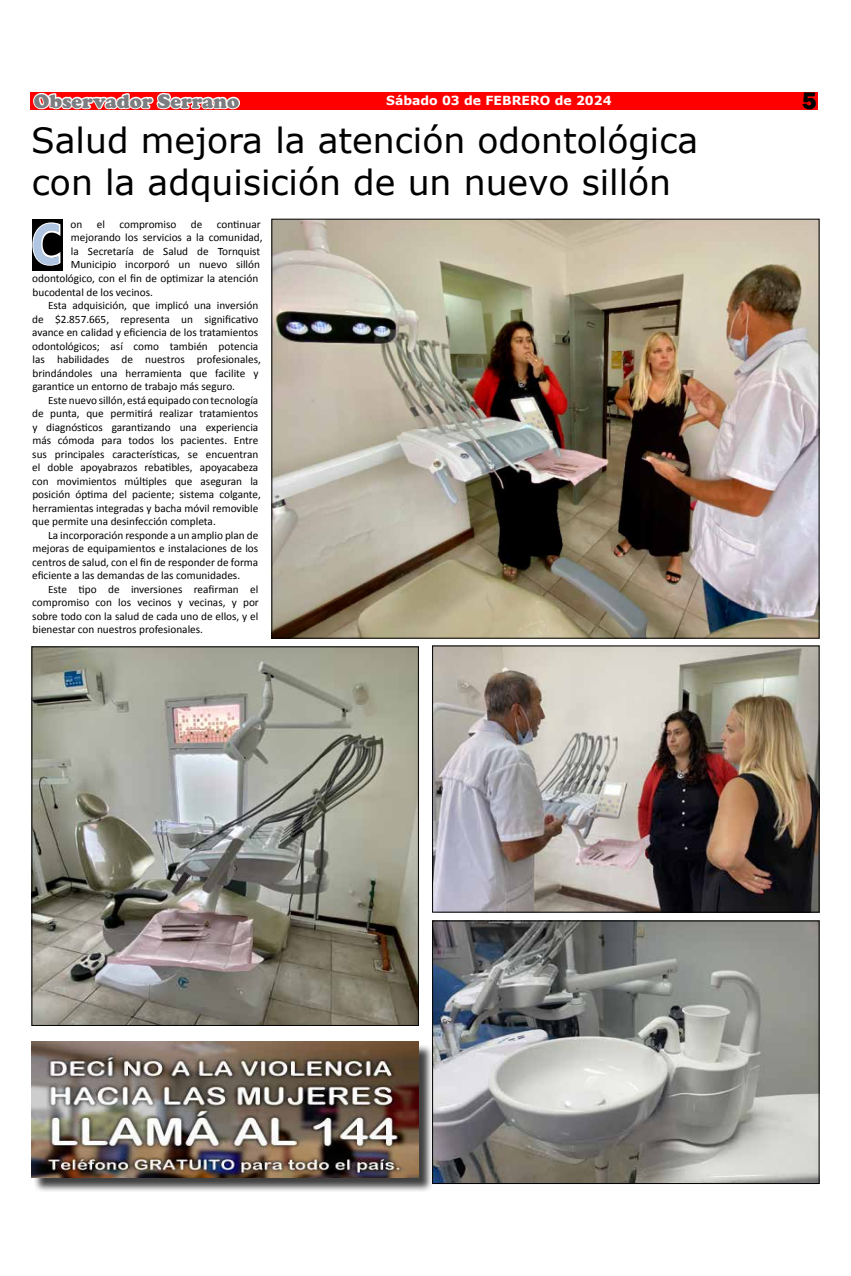
<style>
.page{position:relative;width:851px;height:1276px;background:#fff}
.page>*{position:absolute;margin:0;border:0;box-sizing:border-box;transform-origin:0 0}
.t1{font:700 56.25px "Ebrima";color:#afc5e1;scale:.83 1}
.t2{font:34.62px/41.5px "Verdana";color:#000}
.t3{font:800 24.62px "Franklin Gothic";color:#000}
.t4{font:900 20px "Cooper";color:#7c7d80}
.t5{font:700 12.5px "Verdana";color:#fff}
.t6{font:11.25px/13.5px "Calibri";color:#000}
</style>
<div class="page">
<div style="left:31px;top:92px;width:786px;height:18px;background:#f00"></div>
<div style="left:32px;top:219px;width:31px;height:52px;background:#000"></div>
<svg style="left:32px;top:92px;width:208px;height:174px"></svg>
<img style="left:273px;top:221px;width:544px;height:415px">
<img style="left:34px;top:648px;width:382px;height:375px">
<img style="left:434px;top:647px;width:383px;height:263px">
<div style="left:432px;top:645px;width:387px;height:267px;border:1px solid #000"></div>
<img style="left:434px;top:922px;width:383px;height:259px">
<div style="left:432px;top:920px;width:387px;height:263px;border:1px solid #000"></div>
<div style="left:33px;top:1043px;width:401px;height:150px;background:#000;opacity:.75"></div>
<img style="left:31px;top:1041px;width:387px;height:136px">
<h3 class="t4" style="left:34px;top:89px;width:207px">Observador Serrano</h3>
<p class="t5" style="left:386px;top:92px;width:227px">Sábado 03 de FEBRERO de 2024</p>
<h3 class="t3" style="left:802px;top:85px;width:16px">5</h3>
<h2 class="t2" style="left:31px;top:120px;width:668px">Salud mejora la atención odontológica con la adquisición de un nuevo sillón</h2>
<h1 class="t1" style="left:32px;top:202px;width:37px">C</h1>
<p class="t6" style="left:71px;top:217px;width:13px">on</p>
<p class="t6" style="left:97px;top:217px;width:10px">el</p>
<p class="t6" style="left:119px;top:217px;width:59px">compromiso</p>
<p class="t6" style="left:191px;top:217px;width:13px">de</p>
<p class="t6" style="left:71px;top:217px;width:193px;text-indent:146px">continuar mejorando los servicios a la comunidad, la Secretaría de Salud de Tornquist<br>Municipio incorporó un nuevo sillón</p>
<p class="t6" style="left:32px;top:272px;width:227px">odontológico, con el fin de optimizar la atención bucodental de los vecinos.</p>
<p class="t6" style="left:32px;top:299px;width:230px;text-indent:16px">Esta adquisición, que implicó una inversión de $2.857.665, representa un significativo avance en calidad y eficiencia de los tratamientos odontológicos; así como también potencia las habilidades de nuestros profesionales, brindándoles una herramienta que facilite y garantice un entorno de trabajo más seguro.</p>
<p class="t6" style="left:32px;top:393px;width:230px;text-indent:16px">Este nuevo sillón, está equipado con tecnología de punta, que permitirá realizar tratamientos y diagnósticos garantizando una experiencia más cómoda para todos los pacientes. Entre sus principales características, se encuentran el doble apoyabrazos rebatibles, apoyacabeza con movimientos múltiples que aseguran la posición óptima del paciente; sistema colgante, herramientas integradas y bacha móvil removible que permite una desinfección completa.</p>
<p class="t6" style="left:32px;top:528px;width:227px;text-align:justify;text-indent:16px">La incorporación responde a un amplio plan de mejoras de equipamientos e instalaciones de los centros de salud, con el fin de responder de forma eficiente a las demandas de las comunidades.</p>
<p class="t6" style="left:32px;top:582px;width:228px;text-align:justify;text-indent:16px">Este tipo de inversiones reafirman el compromiso con los vecinos y vecinas, y por sobre todo con la salud de cada uno de ellos, y el bienestar con nuestros profesionales.</p>
</div>
